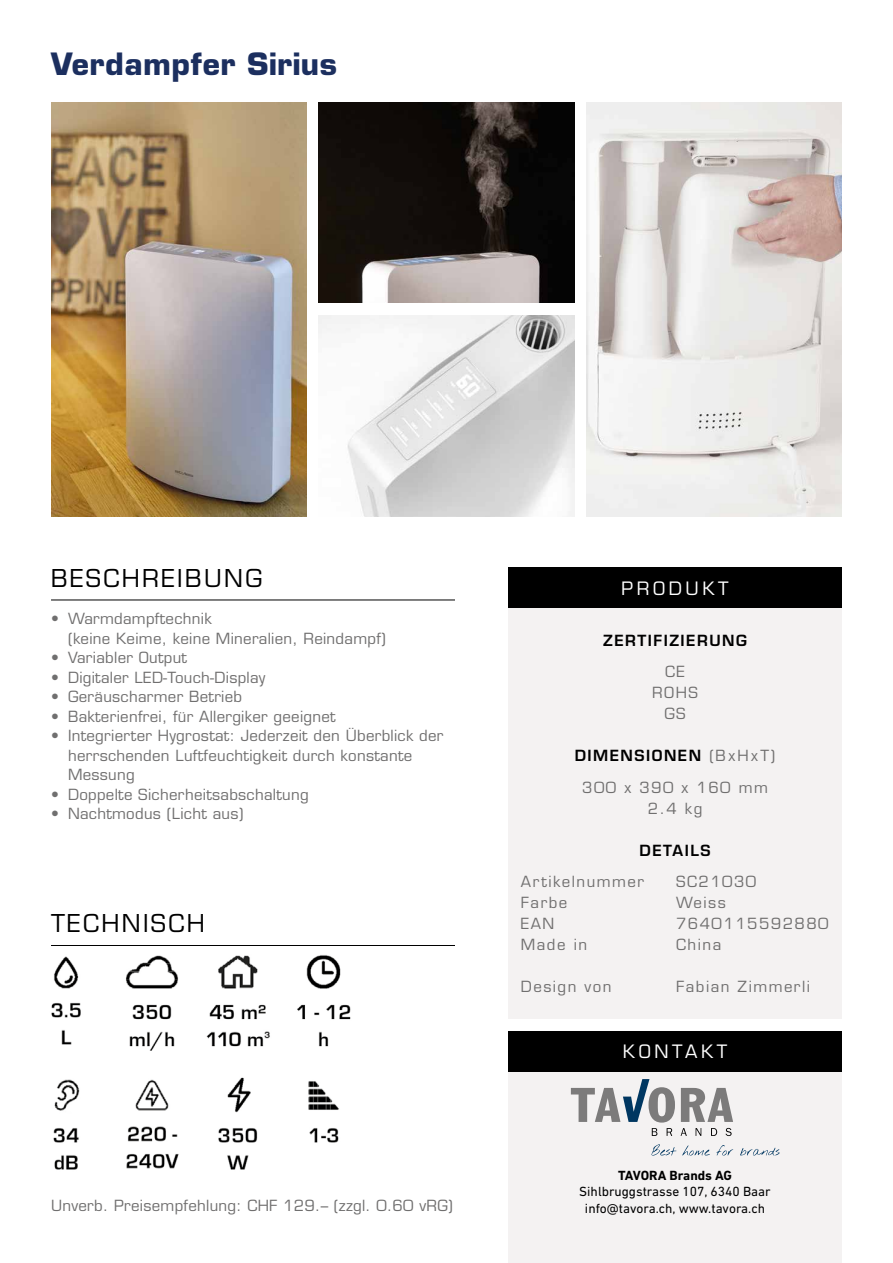
<style>
.page{position:relative;width:893px;height:1263px;background:#fff}
.page>*{position:absolute;margin:0;border:0;box-sizing:border-box;transform-origin:0 0}
.t1{font:700 30px "Eurostile";letter-spacing:.015em;color:#1c2f5f}
.t2{font:24px "Eurostile";letter-spacing:.1em;color:#000}
.t3{font:18px "Eurostile";letter-spacing:.2em;color:#fff}
.t4{font:15px/19.5px "Eurostile";letter-spacing:.02em;color:#706f6f}
.t5{font:15px/31.5px "Eurostile";letter-spacing:.1em;color:#706f6f;text-align:center}
.t6{font:600 15px "Eurostile";letter-spacing:.1em;color:#000}
.t7{font:13.5px/16.5px "DIN Next LT Pro";color:#000;text-align:center}
.t8{font:700 13.5px "DIN Next LT Pro";color:#000}
.s1{font-weight:600;color:#000}
</style>
<div class="page">
<div style="left:508px;top:1057px;width:334px;height:206px;background:#f4f2f2"></div>
<div style="left:508px;top:568px;width:334px;height:450px;background:#f4f2f2"></div>
<div style="left:508px;top:1031px;width:334px;height:40px;background:#000"></div>
<div style="left:508px;top:568px;width:334px;height:40px;background:#000"></div>
<hr style="left:51px;top:600px;width:404px;height:1px;background:#000">
<hr style="left:51px;top:945px;width:404px;height:1px;background:#000">
<img style="left:51px;top:102px;width:255px;height:415px">
<img style="left:319px;top:102px;width:255px;height:201px">
<img style="left:319px;top:316px;width:255px;height:201px">
<img style="left:587px;top:102px;width:255px;height:415px">
<img style="left:51px;top:955px;width:300px;height:215px">
<svg style="left:652px;top:1128px;width:5px;height:8px"></svg>
<svg style="left:667px;top:1128px;width:5px;height:8px"></svg>
<svg style="left:681px;top:1128px;width:6px;height:8px"></svg>
<svg style="left:696px;top:1128px;width:5px;height:8px"></svg>
<svg style="left:711px;top:1128px;width:6px;height:8px"></svg>
<svg style="left:725px;top:1128px;width:7px;height:8px"></svg>
<svg style="left:571px;top:1079px;width:104px;height:43px"></svg>
<svg style="left:681px;top:1088px;width:52px;height:34px"></svg>
<svg style="left:651px;top:1144px;width:25px;height:11px"></svg>
<svg style="left:682px;top:1145px;width:28px;height:10px"></svg>
<svg style="left:716px;top:1145px;width:17px;height:10px"></svg>
<svg style="left:740px;top:1148px;width:39px;height:7px"></svg>
<h1 class="t1" style="left:51px;top:45px;width:288px">Verdampfer Sirius</h1>
<h2 class="t2" style="left:51px;top:563px;width:213px">BESCHREIBUNG</h2>
<p class="t4" style="left:68px;top:609px;width:319px;text-indent:-17px">• Warmdampftechnik<br>(keine Keime, keine Mineralien, Reindampf)</p>
<p class="t4" style="left:51px;top:648px;width:138px">• Variabler Output</p>
<p class="t4" style="left:51px;top:668px;width:216px">• Digitaler LED-Touch-Display</p>
<p class="t4" style="left:51px;top:687px;width:193px">• Geräuscharmer Betrieb</p>
<p class="t4" style="left:51px;top:707px;width:286px">• Bakterienfrei, für Allergiker geeignet</p>
<p class="t4" style="left:68px;top:726px;width:377px;text-indent:-17px">• Integrierter Hygrostat: Jederzeit den Überblick der herrschenden Luftfeuchtigkeit durch konstante<br>Messung</p>
<p class="t4" style="left:51px;top:785px;width:259px">• Doppelte Sicherheitsabschaltung</p>
<p class="t4" style="left:51px;top:804px;width:194px">• Nachtmodus (Licht aus)</p>
<h2 class="t2" style="left:51px;top:909px;width:155px">TECHNISCH</h2>
<p class="t4" style="left:51px;top:1196px;width:403px">Unverb. Preisempfehlung: CHF 129.– (zzgl. 0.60 vRG)</p>
<p class="t3" style="left:621px;top:577px;width:109px">PRODUKT</p>
<p class="t6" style="left:603px;top:631px;width:145px">ZERTIFIZIERUNG</p>
<p class="t4" style="left:652px;top:661px;width:47px;line-height:21px;text-align:center">CE<br>ROHS<br>GS</p>
<p class="t5" style="left:575px;top:740px;width:202px"><span class="s1">DIMENSIONEN</span> (BxHxT)<br>300 x 390 x 160 mm</p>
<p class="t4" style="left:648px;top:798px;width:56px">2.4 kg</p>
<p class="t6" style="left:640px;top:841px;width:72px">DETAILS</p>
<p class="t5" style="left:521px;top:866px;width:125px">Artikelnummer</p>
<p class="t5" style="left:676px;top:866px;width:82px">SC21030</p>
<p class="t4" style="left:521px;top:893px;width:48px">Farbe</p>
<p class="t4" style="left:676px;top:893px;width:51px">Weiss</p>
<p class="t4" style="left:521px;top:914px;width:35px">EAN</p>
<p class="t5" style="left:676px;top:908px;width:154px">7640115592880</p>
<p class="t4" style="left:521px;top:935px;width:68px">Made in</p>
<p class="t4" style="left:676px;top:935px;width:47px">China</p>
<p class="t5" style="left:521px;top:971px;width:92px">Design von</p>
<p class="t5" style="left:676px;top:971px;width:135px">Fabian Zimmerli</p>
<p class="t3" style="left:623px;top:1041px;width:106px">KONTAKT</p>
<p class="t8" style="left:618px;top:1167px;width:115px">TAVORA Brands AG</p>
<p class="t7" style="left:579px;top:1183px;width:193px">Sihlbruggstrasse 107, 6340 Baar info@tavora.ch, www.tavora.ch</p>
</div>
